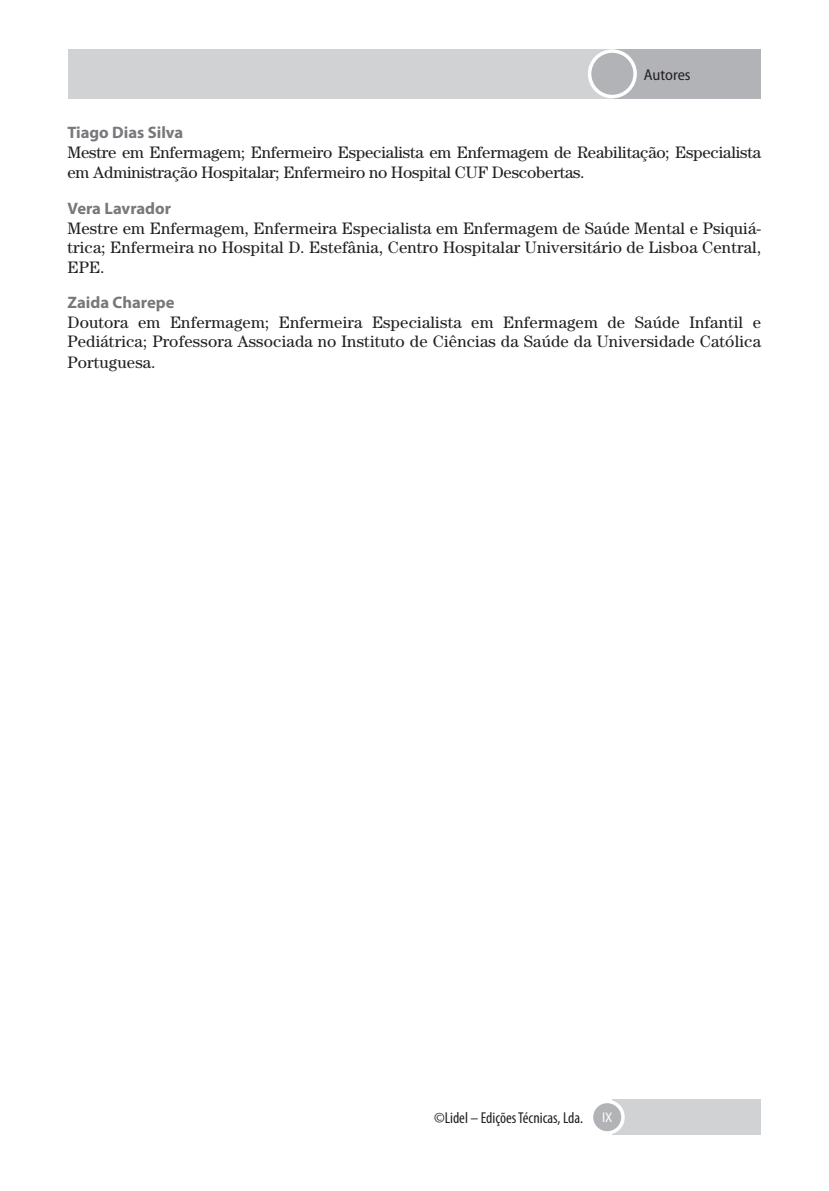
<style>
.page{position:relative;width:829px;height:1191px;background:#fff}
.page>*{position:absolute;margin:0;border:0;box-sizing:border-box;transform-origin:0 0}
.t1{font:16.62px/19.8px "Century Std";letter-spacing:-.01em;color:#231f20;text-align:justify}
.autores{font:700 16.62px "Myriad Pro";color:#76787b}
.t2{font:condensed 15.75px "Myriad Pro";color:#231f20}
.t3{font:semi-condensed 15.75px "Myriad Pro";letter-spacing:-.005em;color:#231f20}
.s1{font-stretch:semi-condensed;font-size:14px;color:#fff}
</style>
<div class="page">
<div style="left:612px;top:49px;width:149px;height:49px;background:#b2b3b7"></div>
<div style="left:68px;top:49px;width:544px;height:49px;background:#d1d2d4"></div>
<div style="left:589px;top:51px;width:46px;height:46px;background:#b2b3b7;border-radius:50%"></div>
<div style="left:587px;top:49px;width:49px;height:49px;border:4px solid #fff;border-radius:50%"></div>
<div style="left:607px;top:1099px;width:154px;height:35px;background:#d1d2d4"></div>
<div style="left:591px;top:1101px;width:32px;height:32px;background:#b2b3b7;border-radius:50%"></div>
<div style="left:589px;top:1099px;width:35px;height:35px;border:4px solid #fff;border-radius:50%"></div>
<p class="t3" style="left:643px;top:66px;width:48px">Autores</p>
<p class="autores" style="left:67px;top:121px;width:117px">Tiago Dias Silva</p>
<p class="t1" style="left:67px;top:142px;width:695px;line-height:20.3px">Mestre em Enfermagem; Enfermeiro Especialista em Enfermagem de Reabilitação; Especialista em Administração Hospitalar; Enfermeiro no Hospital CUF Descobertas.</p>
<p class="autores" style="left:67px;top:197px;width:105px">Vera Lavrador</p>
<p class="t1" style="left:67px;top:218px;width:695px">Mestre em Enfermagem, Enfermeira Especialista em Enfermagem de Saúde Mental e Psiquiá&shy;trica; Enfermeira no Hospital D. Estefânia, Centro Hospitalar Universitário de Lisboa Central, EPE.</p>
<p class="autores" style="left:67px;top:291px;width:109px">Zaida Charepe</p>
<p class="t1" style="left:67px;top:312px;width:695px">Doutora em Enfermagem; Enfermeira Especialista em Enfermagem de Saúde Infantil e Pediátrica; Professora Associada no Instituto de Ciências da Saúde da Universidade Católica Portuguesa.</p>
<p class="t2" style="left:434px;top:1108px;width:180px">©Lidel – Edições Técnicas, Lda. <span class="s1">IX</span></p>
</div>
